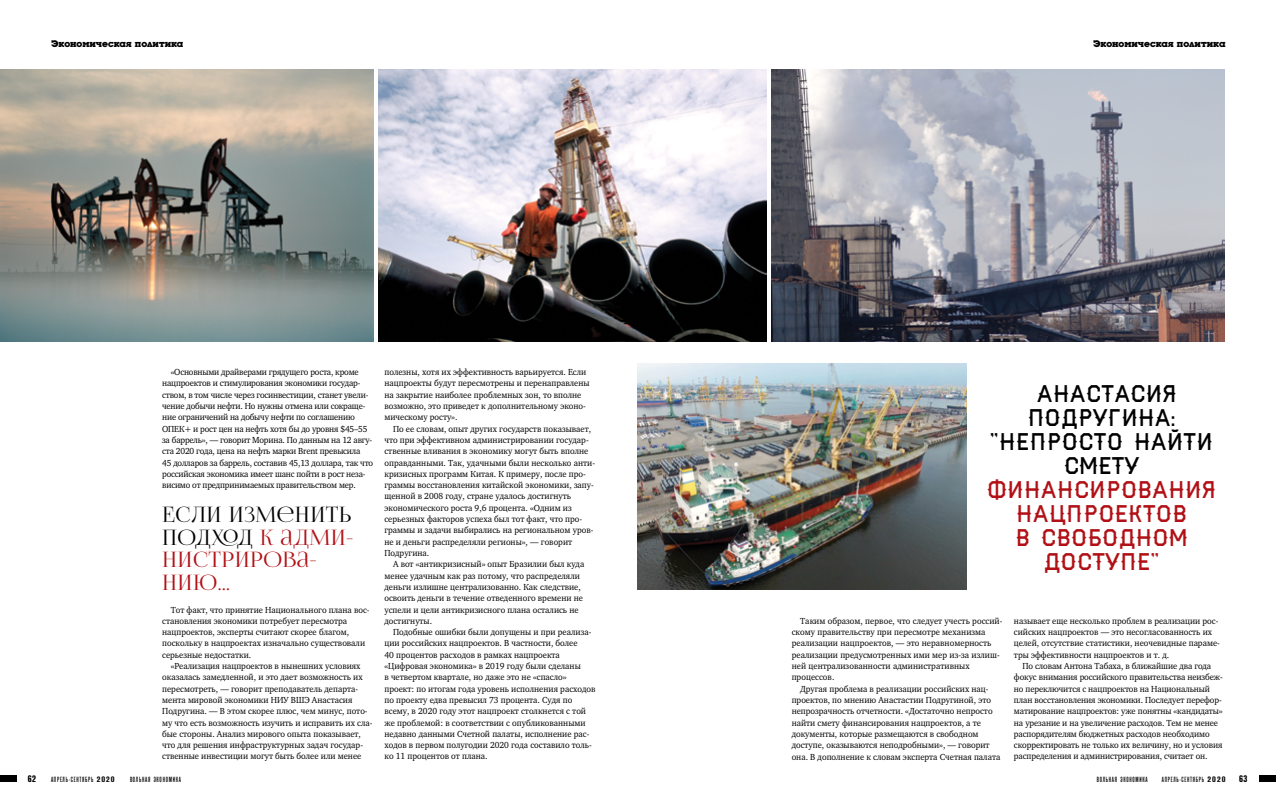
<style>
.page{position:relative;width:1276px;height:811px;background:#fff}
.page>*{position:absolute;margin:0;border:0;box-sizing:border-box;transform-origin:0 0}
.t1{font:23px/24px "AA Haymaker";color:#b11116;text-align:center;scale:.95 1}
.t2{font:23px/24px "AA Haymaker";color:#000;text-align:center;scale:.95 1}
.t3{font:21.2px/22.6px "Lighthaus";letter-spacing:.02em;color:#b11116}
.t4{font:700 10px "Luga";color:#000}
.t5{font:700 9.5px "Reforma Grotesk";color:#000}
.t6{font:9px/11.3px "Charter C";color:#000;scale:.95 1}
.t7{font:9px/11.3px "Charter C";letter-spacing:-.02em;color:#000;scale:.95 1}
.t8{font:500 7.5px "Reforma Grotesk";letter-spacing:.1em;color:#000}
.s1{color:#000}
.s2{font-family:"Reforma Grotesk Demi";font-weight:400;font-size:7.9px}
</style>
<div class="page">
<img style="left:0;top:70px;width:373px;height:271px">
<img style="left:379px;top:70px;width:387px;height:271px">
<img style="left:772px;top:70px;width:453px;height:271px">
<img style="left:638px;top:364px;width:328px;height:226px">
<div style="left:0;top:775px;width:17px;height:7px;background:#000"></div>
<div style="left:1259px;top:775px;width:17px;height:7px;background:#000"></div>
<p class="t4" style="left:51px;top:39px;width:134px">Экономическая политика</p>
<p class="t4" style="left:1093px;top:39px;width:134px">Экономическая политика</p>
<p class="t7" style="left:162px;top:366px;width:224px;text-indent:9px">«Основными драйверами грядущего роста, кроме нацпроектов и стимулирования экономики государ&shy;ством, в том числе через госинвестиции, станет увели&shy;чение добычи нефти. Но нужны отмена или сокраще&shy;ние ограничений на добычу нефти по соглашению ОПЕК+ и рост цен на нефть хотя бы до уровня $45–55 за баррель», — говорит Морина. По данным на 12 авгу&shy;ста 2020 года, цена на нефть марки Brent превысила<br>45 долларов за баррель, составив 45,13 доллара, так что российская экономика имеет шанс пойти в рост неза&shy;висимо от предпринимаемых правительством мер.</p>
<h2 class="t3" style="left:162px;top:503px;width:192px"><span class="s1">Если изменить подход</span> к адми&shy;нистрирова&shy;нию…</h2>
<p class="t6" style="left:162px;top:604px;width:220px;text-indent:9px">Тот факт, что принятие Национального плана вос&shy;становления экономики потребует пересмотра нацпроектов, эксперты считают скорее благом, поскольку в нацпроектах изначально существовали серьезные недостатки.</p>
<p class="t6" style="left:162px;top:660px;width:223px;text-indent:9px">«Реализация нацпроектов в нынешних условиях оказалась замедленной, и это дает возможность их пересмотреть, — говорит преподаватель департа&shy;мента мировой экономики НИУ ВШЭ Анастасия Подругина. — В этом скорее плюс, чем минус, пото&shy;му что есть возможность изучить и исправить их сла&shy;бые стороны. Анализ мирового опыта показывает, что для решения инфраструктурных задач государ&shy;ственные инвестиции могут быть более или менее</p>
<p class="t6" style="left:384px;top:366px;width:217px">полезны, хотя их эффективность варьируется. Если нацпроекты будут пересмотрены и перенаправлены на закрытие наиболее проблемных зон, то вполне возможно, это приведет к дополнительному эконо&shy;мическому росту».</p>
<p class="t6" style="left:384px;top:423px;width:223px;text-indent:9px">По ее словам, опыт других государств показывает, что при эффективном администрировании государ&shy;ственные вливания в экономику могут быть вполне оправданными. Так, удачными были несколько анти&shy;кризисных программ Китая. К примеру, после про&shy;граммы восстановления китайской экономики, запу&shy;щенной в 2008 году, стране удалось достигнуть экономического роста 9,6 процента. «Одним из серьезных факторов успеха был тот факт, что про&shy;граммы и задачи выбирались на региональном уров&shy;не и деньги распределяли регионы», — говорит Подругина.</p>
<p class="t6" style="left:384px;top:559px;width:212px;text-indent:9px">А вот «антикризисный» опыт Бразилии был куда менее удачным как раз потому, что распределяли деньги излишне централизованно. Как следствие, освоить деньги в течение отведенного времени не успели и цели антикризисного плана остались не достигнуты.</p>
<p class="t6" style="left:384px;top:626px;width:223px;text-indent:9px">Подобные ошибки были допущены и при реализа&shy;ции российских нацпроектов. В частности, более<br>40 процентов расходов в рамках нацпроекта «Цифровая экономика» в 2019 году были сделаны<br>в четвертом квартале, но даже это не «спасло» проект: по итогам года уровень исполнения расходов по проекту едва превысил 73 процента. Судя по всему, в 2020 году этот нацпроект столкнется с той же проблемой: в соответствии с опубликованными недавно данными Счетной палаты, исполнение рас&shy;ходов в первом полугодии 2020 года составило толь&shy;ко 11 процентов от плана.</p>
<h1 class="t2" style="left:990px;top:380px;width:236px">анастасия подругина: "непросто найти смету</h1>
<h1 class="t1" style="left:986px;top:476px;width:243px">финансирования нацпроектов<br>в свободном доступе"</h1>
<p class="t6" style="left:800px;top:615px;width:214px">Таким образом, первое, что следует учесть россий-</p>
<p class="t6" style="left:791px;top:626px;width:206px">скому правительству при пересмотре механизма</p>
<p class="t6" style="left:791px;top:638px;width:212px">реализации нацпроектов, — это неравномерность</p>
<p class="t6" style="left:791px;top:649px;width:220px">реализации предусмотренных ими мер из-за излиш-</p>
<p class="t6" style="left:791px;top:660px;width:189px">ней централизованности административных</p>
<p class="t6" style="left:791px;top:672px;width:47px">процессов.</p>
<p class="t6" style="left:800px;top:683px;width:200px">Другая проблема в реализации российских нац-</p>
<p class="t6" style="left:791px;top:694px;width:211px">проектов, по мнению Анастастии Подругиной, это</p>
<p class="t6" style="left:791px;top:705px;width:213px">непрозрачность отчетности. «Достаточно непросто</p>
<p class="t6" style="left:791px;top:717px;width:201px">найти смету финансирования нацпроектов, а те</p>
<p class="t6" style="left:791px;top:728px;width:198px">документы, которые размещаются в свободном</p>
<p class="t6" style="left:791px;top:739px;width:210px">доступе, оказываются неподробными», — говорит</p>
<p class="t6" style="left:791px;top:751px;width:221px">она. В дополнение к словам эксперта Счетная палата</p>
<p class="t6" style="left:1014px;top:615px;width:218px">называет еще несколько проблем в реализации рос&shy;сийских нацпроектов — это несогласованность их целей, отсутствие статистики, неочевидные параме&shy;тры эффективности нацпроектов и т. д.</p>
<p class="t6" style="left:1014px;top:660px;width:221px;text-indent:9px">По словам Антона Табаха, в ближайшие два года фокус внимания российского правительства неизбеж&shy;но переключится с нацпроектов на Национальный план восстановления экономики. Последует перефор&shy;матирование нацпроектов: уже понятны «кандидаты» на урезание и на увеличение расходов. Тем не менее распорядителям бюджетных расходов необходимо скорректировать не только их величину, но и условия распределения и администрирования, считает он.</p>
<p class="t5" style="left:28px;top:773px;width:10px">62</p>
<p class="t8" style="left:51px;top:775px;width:65px">АПРЕЛЬ-СЕНТЯБРЬ <span class="s2">2020</span></p>
<p class="t8" style="left:130px;top:775px;width:52px">ВОЛЬНАЯ ЭКОНОМИКА</p>
<p class="t8" style="left:1096px;top:775px;width:52px">ВОЛЬНАЯ ЭКОНОМИКА</p>
<p class="t8" style="left:1161px;top:775px;width:65px">АПРЕЛЬ-СЕНТЯБРЬ <span class="s2">2020</span></p>
<p class="t5" style="left:1239px;top:773px;width:10px">63</p>
</div>
